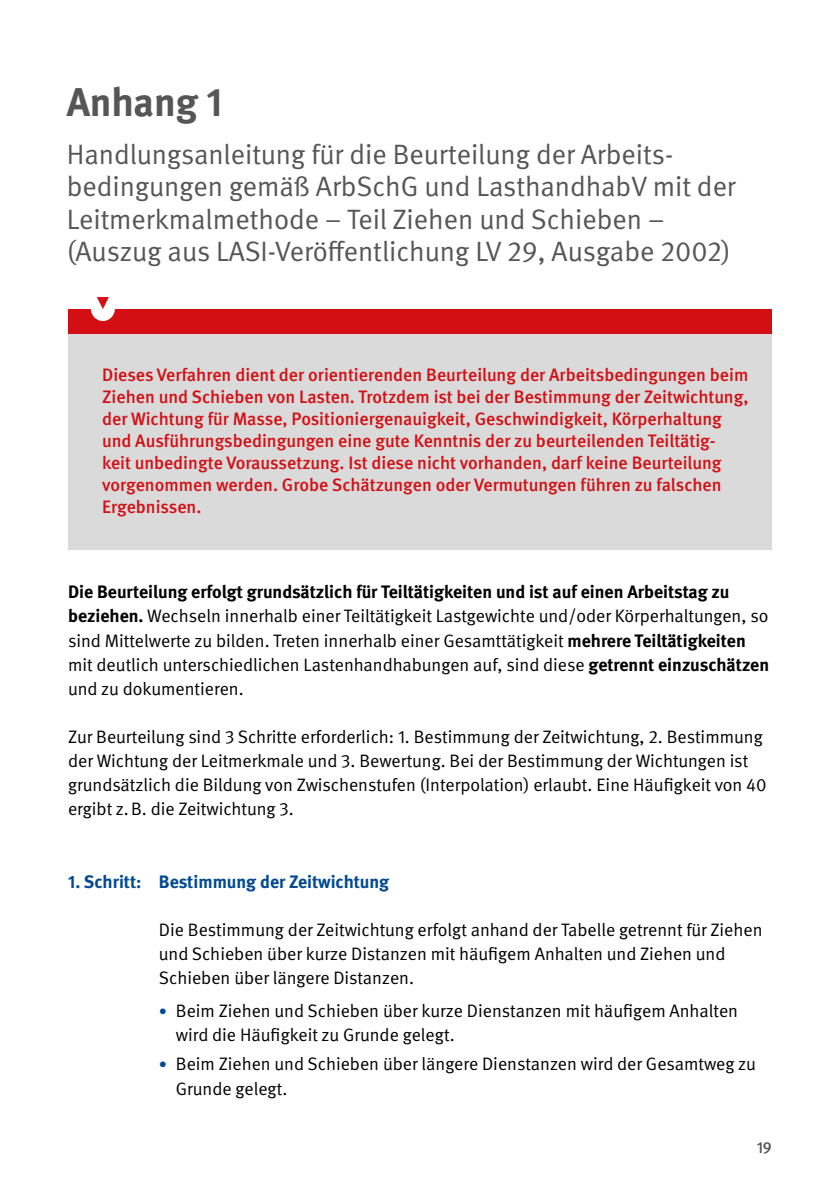
<style>
.page{position:relative;width:840px;height:1191px;background:#fff}
.page>*{position:absolute;margin:0;border:0;box-sizing:border-box;transform-origin:0 0}
.t1{font:700 40px "DGUV Meta";color:#565656}
.t2{font:28px/32px "DGUV Meta";color:#565656}
.t3{font:18px/24.2px "DGUV Meta";color:#000}
.t4{font:500 18px/22px "DGUV Meta";color:#d40f14}
.t5{font:700 18px "DGUV Meta";color:#004993}
.t6{font:500 16px "DGUV Meta";color:#565656}
.s1{font-weight:700}
.s2{font-size:16px;color:#004993}
</style>
<div class="page">
<div style="left:68px;top:334px;width:703px;height:216px;background:#dadada"></div>
<div style="left:68px;top:310px;width:703px;height:24px;background:#d40f14"></div>
<svg style="left:91px;top:297px;width:24px;height:24px"></svg>
<h1 class="t1" style="left:67px;top:79px;width:158px">Anhang 1</h1>
<h2 class="t2" style="left:67px;top:139px;width:670px">Handlungsanleitung für die Beurteilung der Arbeits&shy;bedingungen gemäß ArbSchG und LasthandhabV mit der Leitmerkmalmethode – Teil Ziehen und Schieben – (Auszug aus LASI-Veröffentlichung LV 29, Ausgabe 2002)</h2>
<p class="t4" style="left:102px;top:365px;width:647px">Dieses Verfahren dient der orientierenden Beurteilung der Arbeitsbedingungen beim Ziehen und Schieben von Lasten. Trotzdem ist bei der Bestimmung der Zeitwichtung, der Wichtung für Masse, Positioniergenauigkeit, Geschwindigkeit, Körperhaltung und Ausführungsbedingungen eine gute Kenntnis der zu beurteilenden Teiltätig&shy;keit unbedingte Voraussetzung. Ist diese nicht vorhanden, darf keine Beurteilung vorgenommen werden. Grobe Schätzungen oder Vermutungen führen zu falschen Ergebnissen.</p>
<p class="t3" style="left:68px;top:580px;width:702px"><span class="s1">Die Beurteilung erfolgt grundsätzlich für Teiltätigkeiten und ist auf einen Arbeitstag zu beziehen.</span> Wechseln innerhalb einer Teiltätigkeit Lastgewichte und/oder Körperhaltungen, so sind Mittelwerte zu bilden. Treten innerhalb einer Gesamttätigkeit <span class="s1">mehrere Teiltätigkeiten </span>mit deutlich unterschiedlichen Lastenhandhabungen auf, sind diese <span class="s1">getrennt einzuschätzen </span>und zu dokumentieren.</p>
<p class="t3" style="left:68px;top:725px;width:699px">Zur Beurteilung sind 3 Schritte erforderlich: 1. Bestimmung der Zeitwichtung, 2. Bestimmung der Wichtung der Leitmerkmale und 3. Bewertung. Bei der Bestimmung der Wichtungen ist grundsätzlich die Bildung von Zwischenstufen (Interpolation) erlaubt. Eine Häufigkeit von 40 ergibt z.B. die Zeitwichtung 3.</p>
<p class="t5" style="left:68px;top:870px;width:322px">1. Schritt: Bestimmung der Zeitwichtung</p>
<p class="t3" style="left:159px;top:918px;width:604px">Die Bestimmung der Zeitwichtung erfolgt anhand der Tabelle getrennt für Ziehen und Schieben über kurze Distanzen mit häufigem Anhalten und Ziehen und<br>Schieben über längere Distanzen.</p>
<p class="t3" style="left:176px;top:998px;width:563px;text-indent:-17px"><span class="s2">•</span> Beim Ziehen und Schieben über kurze Dienstanzen mit häufigem Anhalten wird die Häufigkeit zu Grunde gelegt.</p>
<p class="t3" style="left:176px;top:1052px;width:581px;text-indent:-17px"><span class="s2">•</span> Beim Ziehen und Schieben über längere Dienstanzen wird der Gesamtweg zu<br>Grunde gelegt.</p>
<p class="t6" style="left:756px;top:1137px;width:17px">19</p>
</div>
